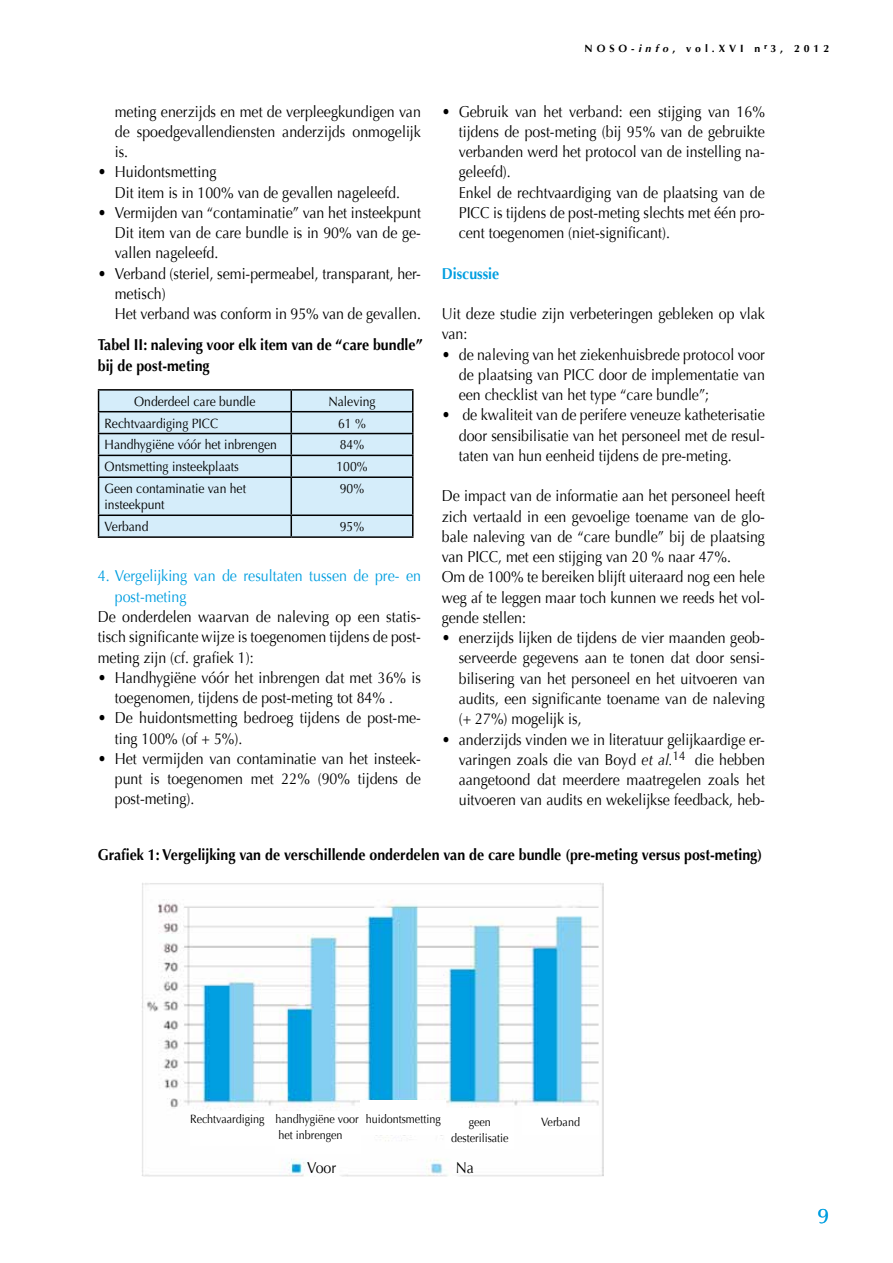
<style>
.page{position:relative;width:893px;height:1263px;background:#fff}
.page>*{position:absolute;margin:0;border:0;box-sizing:border-box;transform-origin:0 0}
.t1{font:21px "Optima";color:#009ee0}
.t2{font:15.75px/20.2px "Optima";color:#000;text-align:justify;scale:.9 1}
.t3{font:700 15.75px/20.2px "Optima";color:#000;scale:.9 1}
.t4{font:15.75px/20.2px "Optima";color:#009ee0;scale:.9 1}
.t5{font:700 15.75px "Optima";color:#009ee0;scale:.9 1}
.t6{font:13.5px/16.2px "Optima";color:#000;scale:.9 1}
.t7{font:12px/16.5px "Optima";color:#000;scale:.9 1}
.t8{font:700 10.5px "Optima";letter-spacing:.375em;color:#000}
.s1{font-style:italic}
</style>
<div class="page">
<div style="left:99px;top:391px;width:313px;height:145px;background:#d5edfa"></div>
<hr style="left:98px;top:389px;width:193px;height:2px;background:#000">
<hr style="left:291px;top:389px;width:123px;height:2px;background:#000">
<hr style="left:412px;top:391px;width:2px;height:20px;background:#000">
<hr style="left:98px;top:411px;width:193px;height:1px;background:#000">
<hr style="left:291px;top:411px;width:123px;height:1px;background:#000">
<hr style="left:412px;top:412px;width:2px;height:21px;background:#000">
<hr style="left:98px;top:433px;width:193px;height:1px;background:#000">
<hr style="left:291px;top:433px;width:123px;height:1px;background:#000">
<hr style="left:412px;top:434px;width:2px;height:21px;background:#000">
<hr style="left:98px;top:455px;width:193px;height:1px;background:#000">
<svg style="left:98px;top:391px;width:1px;height:85px"></svg>
<hr style="left:291px;top:455px;width:123px;height:1px;background:#000">
<svg style="left:291px;top:391px;width:1px;height:85px"></svg>
<hr style="left:412px;top:456px;width:2px;height:20px;background:#000">
<hr style="left:98px;top:476px;width:193px;height:2px;background:#000">
<hr style="left:98px;top:478px;width:1px;height:36px;background:#000">
<hr style="left:291px;top:476px;width:123px;height:2px;background:#000">
<hr style="left:291px;top:478px;width:1px;height:36px;background:#000">
<hr style="left:412px;top:478px;width:2px;height:36px;background:#000">
<hr style="left:98px;top:514px;width:193px;height:2px;background:#000">
<svg style="left:98px;top:516px;width:1px;height:20px"></svg>
<hr style="left:291px;top:514px;width:123px;height:2px;background:#000">
<svg style="left:291px;top:516px;width:1px;height:20px"></svg>
<hr style="left:412px;top:516px;width:2px;height:20px;background:#000">
<hr style="left:98px;top:536px;width:193px;height:2px;background:#000">
<hr style="left:291px;top:536px;width:123px;height:2px;background:#000">
<img style="left:142px;top:883px;width:462px;height:294px">
<div style="left:190px;top:1111px;width:85px;height:34px;background:#fff"></div>
<div style="left:275px;top:1111px;width:85px;height:43px;background:#fff"></div>
<div style="left:361px;top:1100px;width:85px;height:34px;background:#fff"></div>
<div style="left:446px;top:1108px;width:68px;height:41px;background:#fff"></div>
<div style="left:522px;top:1106px;width:76px;height:28px;background:#fff"></div>
<p class="t8" style="left:585px;top:43px;width:12px">noso</p>
<p class="t8" style="left:631px;top:43px;width:199px">-<span class="s1">info</span>, vol.XVI n<sup>r</sup>3, 2012</p>
<p class="t2" style="left:459px;top:101px;width:342px;text-align:left;text-indent:-17px">• Gebruik van het verband: een stijging van 16% tijdens de post-meting (bij 95% van de gebruikte verbanden werd het protocol van de instelling na&shy;geleefd).<br>Enkel de rechtvaardiging van de plaatsing van de PICC is tijdens de post-meting slechts met één pro&shy;cent toegenomen (niet-significant).</p>
<p class="t5" style="left:442px;top:264px;width:65px">Discussie</p>
<p class="t2" style="left:442px;top:304px;width:361px">Uit deze studie zijn verbeteringen gebleken op vlak van:</p>
<p class="t2" style="left:459px;top:344px;width:342px;text-indent:-17px">• de naleving van het ziekenhuisbrede protocol voor de plaatsing van PICC door de implementatie van een checklist van het type “care bundle”;</p>
<p class="t2" style="left:459px;top:405px;width:342px;text-indent:-17px">• de kwaliteit van de perifere veneuze katheterisatie door sensibilisatie van het personeel met de resul&shy;taten van hun eenheid tijdens de pre-meting.</p>
<p class="t2" style="left:442px;top:486px;width:361px;text-align:left">De impact van de informatie aan het personeel heeft zich vertaald in een gevoelige toename van de glo&shy;bale naleving van de “care bundle” bij de plaatsing van PICC, met een stijging van 20 % naar 47%.<br>Om de 100% te bereiken blijft uiteraard nog een hele weg af te leggen maar toch kunnen we reeds het vol&shy;gende stellen:</p>
<p class="t2" style="left:459px;top:628px;width:342px;text-indent:-17px">• enerzijds lijken de tijdens de vier maanden geob&shy;serveerde gegevens aan te tonen dat door sensi&shy;bilisering van het personeel en het uitvoeren van audits, een significante toename van de naleving (+ 27%) mogelijk is,</p>
<p class="t2" style="left:459px;top:729px;width:342px;text-indent:-17px">• anderzijds vinden we in literatuur gelijkaardige er&shy;varingen zoals die van Boyd <span class="s1">et al.</span><sup>14</sup> die hebben aangetoond dat meerdere maatregelen zoals het uitvoeren van audits en wekelijkse feedback, heb-</p>
<p class="t3" style="left:98px;top:845px;width:740px">Grafiek 1: Vergelijking van de verschillende onderdelen van de care bundle (pre-meting versus post-meting)</p>
<p class="t2" style="left:115px;top:101px;width:342px">meting enerzijds en met de verpleegkundigen van de spoedgevallendiensten anderzijds onmogelijk is.</p>
<p class="t2" style="left:115px;top:162px;width:319px;text-indent:-17px">• Huidontsmetting<br>Dit item is in 100% van de gevallen nageleefd.</p>
<p class="t2" style="left:115px;top:203px;width:342px;text-indent:-17px">• Vermijden van “contaminatie” van het insteekpunt Dit item van de care bundle is in 90% van de ge&shy;vallen nageleefd.</p>
<p class="t2" style="left:115px;top:263px;width:342px;text-align:left;text-indent:-17px">• Verband (steriel, semi-permeabel, transparant, her&shy;metisch)<br>Het verband was conform in 95% van de gevallen.</p>
<p class="t3" style="left:98px;top:335px;width:362px">Tabel II: naleving voor elk item van de “care bundle” bij de post-meting</p>
<p class="t6" style="left:134px;top:393px;width:137px">Onderdeel care bundle</p>
<p class="t6" style="left:328px;top:393px;width:54px">Naleving</p>
<p class="t6" style="left:105px;top:415px;width:128px">Rechtvaardiging PICC</p>
<p class="t6" style="left:338px;top:415px;width:32px">61 %</p>
<p class="t6" style="left:105px;top:437px;width:193px">Handhygiëne vóór het inbrengen</p>
<p class="t6" style="left:340px;top:437px;width:29px">84%</p>
<p class="t6" style="left:105px;top:459px;width:151px">Ontsmetting insteekplaats</p>
<p class="t6" style="left:336px;top:459px;width:36px">100%</p>
<p class="t6" style="left:105px;top:481px;width:159px">Geen contaminatie van het insteekpunt</p>
<p class="t6" style="left:340px;top:481px;width:29px">90%</p>
<p class="t6" style="left:105px;top:519px;width:50px">Verband</p>
<p class="t6" style="left:340px;top:519px;width:29px">95%</p>
<p class="t4" style="left:115px;top:566px;width:342px;text-indent:-17px">4. Vergelijking van de resultaten tussen de pre- en post-meting</p>
<p class="t2" style="left:98px;top:607px;width:361px">De onderdelen waarvan de naleving op een statis&shy;tisch significante wijze is toegenomen tijdens de post&shy;meting zijn (cf. grafiek 1):</p>
<p class="t2" style="left:115px;top:667px;width:342px;text-indent:-17px">• Handhygiëne vóór het inbrengen dat met 36% is toegenomen, tijdens de post-meting tot 84% .</p>
<p class="t2" style="left:115px;top:708px;width:342px;text-indent:-17px">• De huidontsmetting bedroeg tijdens de post-me&shy;ting 100% (of + 5%).</p>
<p class="t2" style="left:115px;top:748px;width:342px;text-indent:-17px">• Het vermijden van contaminatie van het insteek&shy;punt is toegenomen met 22% (90% tijdens de post-meting).</p>
<p class="t7" style="left:278px;top:1110px;width:91px;text-indent:-88px">Rechtvaardiging handhygiëne voor het inbrengen</p>
<p class="t7" style="left:366px;top:1110px;width:85px">huidontsmetting</p>
<p class="t7" style="left:451px;top:1114px;width:66px;text-align:center">geen desterilisatie</p>
<p class="t7" style="left:541px;top:1114px;width:45px">Verband</p>
<p class="t2" style="left:307px;top:1158px;width:34px">Voor</p>
<p class="t2" style="left:456px;top:1158px;width:22px">Na</p>
<h1 class="t1" style="left:817px;top:1203px;width:13px">9</h1>
</div>
